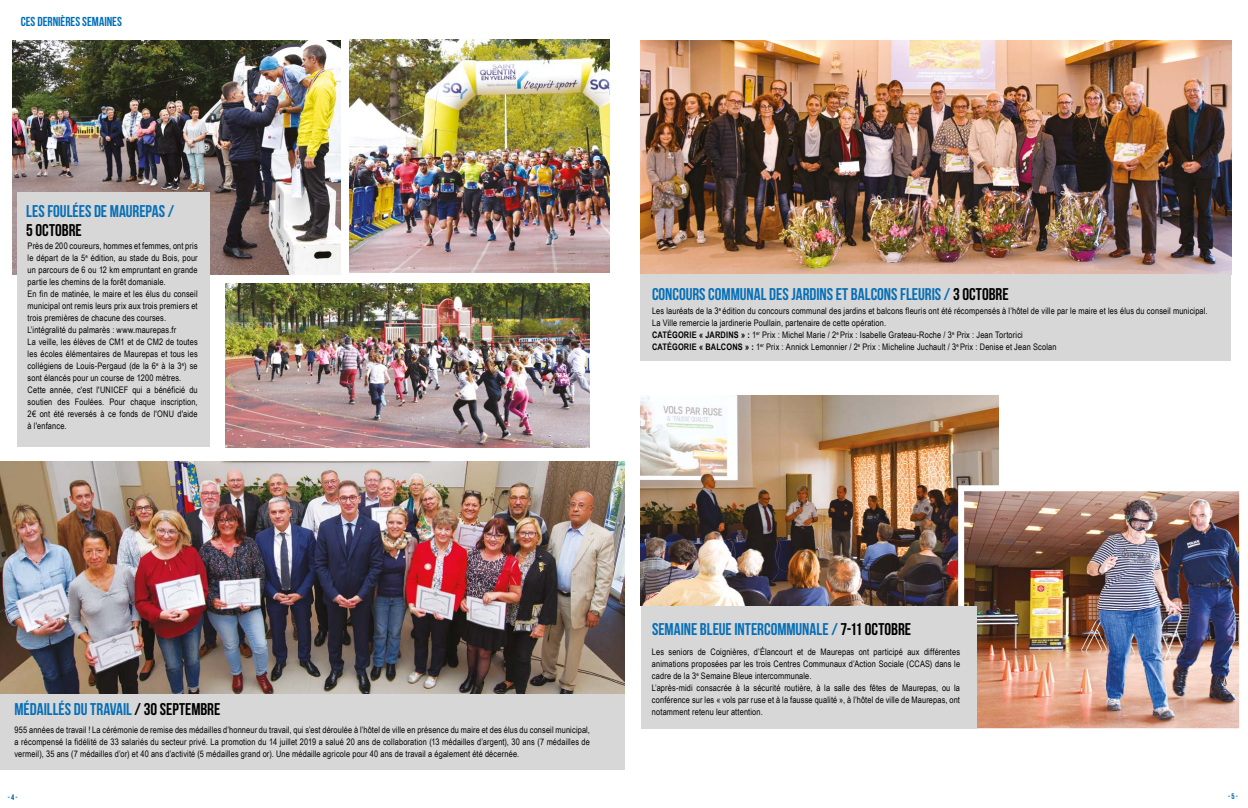
<style>
.page{position:relative;width:1248px;height:808px;background:#fff}
.page>*{position:absolute;margin:0;border:0;box-sizing:border-box;transform-origin:0 0}
.t1{font:17px "Bebas Neue";color:#066fb7}
.t2{font:17px "Bebas Neue";color:#000}
.t3{font:13px "Bebas Neue";letter-spacing:-.005em;color:#006fb9}
.t4{font:9px/12px "Arial Narrow";letter-spacing:.015em;color:#000}
.t5{font:8px "Bebas Neue";color:#0063af}
.s1{color:#000}
.s2{font-weight:700}
</style>
<div class="page">
<img style="left:640px;top:40px;width:590px;height:234px">
<img style="left:640px;top:395px;width:358px;height:211px">
<img style="left:965px;top:492px;width:272px;height:235px">
<div style="left:958px;top:485px;width:286px;height:249px;border:6px solid #fff"></div>
<div style="left:640px;top:274px;width:590px;height:87px;background:#d7d7d7"></div>
<div style="left:640px;top:606px;width:336px;height:123px;background:#d7d7d7"></div>
<img style="left:0;top:461px;width:624px;height:233px">
<img style="left:13px;top:40px;width:328px;height:234px">
<img style="left:225px;top:283px;width:365px;height:164px">
<img style="left:350px;top:40px;width:259px;height:233px">
<div style="left:17px;top:192px;width:193px;height:255px;background:#d7d7d7"></div>
<div style="left:0;top:694px;width:624px;height:76px;background:#d7d7d7"></div>
<h2 class="t3" style="left:21px;top:14px;width:103px">CES DERNIÈRES SEMAINES</h2>
<h1 class="t1" style="left:26px;top:202px;width:150px">LES FOULÉES DE MAUREPAS /</h1>
<h1 class="t2" style="left:26px;top:221px;width:57px">5 OCTOBRE</h1>
<p class="t4" style="left:28px;top:239px;width:171px">Près de 200 coureurs, hommes et femmes, ont pris le départ de la 5<sup>e</sup> édition, au stade du Bois, pour un parcours de 6 ou 12 km empruntant en grande partie les chemins de la forêt domaniale.<br>En fin de matinée, le maire et les élus du conseil municipal ont remis leurs prix aux trois premiers et trois premières de chacune des courses.<br>L’intégralité du palmarès : www.maurepas.fr<br>La veille, les élèves de CM1 et de CM2 de toutes les écoles élémentaires de Maurepas et tous les collégiens de Louis-Pergaud (de la 6<sup>e</sup> à la 3<sup>e</sup>) se sont élancés pour un course de 1200 mètres.<br>Cette année, c'est l'UNICEF qui a bénéficié du soutien des Foulées. Pour chaque inscription, 2€ ont été reversés à ce fonds de l'ONU d'aide à l'enfance.</p>
<h1 class="t1" style="left:652px;top:285px;width:358px">CONCOURS COMMUNAL DES JARDINS ET BALCONS FLEURIS / <span class="s1">3 OCTOBRE</span></h1>
<p class="t4" style="left:652px;top:304px;width:557px">Les lauréats de la 3<sup>e</sup> édition du concours communal des jardins et balcons fleuris ont été récompensés à l’hôtel de ville par le maire et les élus du conseil municipal.<br>La Ville remercie la jardinerie Poullain, partenaire de cette opération.<br><span class="s2">CATÉGORIE « JARDINS » :</span> 1<sup>er</sup> Prix : Michel Marie / 2<sup>e</sup> Prix : Isabelle Grateau-Roche / 3<sup>e</sup> Prix : Jean Tortorici<br><span class="s2">CATÉGORIE « BALCONS » :</span> 1<sup>er</sup> Prix : Annick Lemonnier / 2<sup>e</sup> Prix : Micheline Juchault / 3<sup>e</sup> Prix : Denise et Jean Scolan</p>
<h1 class="t1" style="left:15px;top:699px;width:207px">MÉDAILLÉS DU TRAVAIL <span class="s1">/ 30 SEPTEMBRE</span></h1>
<p class="t4" style="left:15px;top:723px;width:577px;text-align:justify">955 années de travail ! La cérémonie de remise des médailles d’honneur du travail, qui s’est déroulée à l’hôtel de ville en présence du maire et des élus du conseil municipal, a récompensé la fidélité de 33 salariés du secteur privé. La promotion du 14 juillet 2019 a salué 20 ans de collaboration (13 médailles d’argent), 30 ans (7 médailles de vermeil), 35 ans (7 médailles d’or) et 40 ans d’activité (5 médailles grand or). Une médaille agricole pour 40 ans de travail a également été décernée.</p>
<h1 class="t1" style="left:652px;top:620px;width:260px">SEMAINE BLEUE INTERCOMMUNALE / <span class="s1">7-11 OCTOBRE</span></h1>
<p class="t4" style="left:652px;top:645px;width:309px">Les seniors de Coignières, d’Élancourt et de Maurepas ont participé aux différentes animations proposées par les trois Centres Communaux d’Action Sociale (CCAS) dans le cadre de la 3<sup>e</sup> Semaine Bleue intercommunale.<br>L’après-midi consacrée à la sécurité routière, à la salle des fêtes de Maurepas, ou la conférence sur les « vols par ruse et à la fausse qualité », à l’hôtel de ville de Maurepas, ont notamment retenu leur attention.</p>
<p class="t5" style="left:8px;top:792px;width:11px">- 4 -</p>
<p class="t5" style="left:1227px;top:792px;width:11px">- 5 -</p>
</div>
